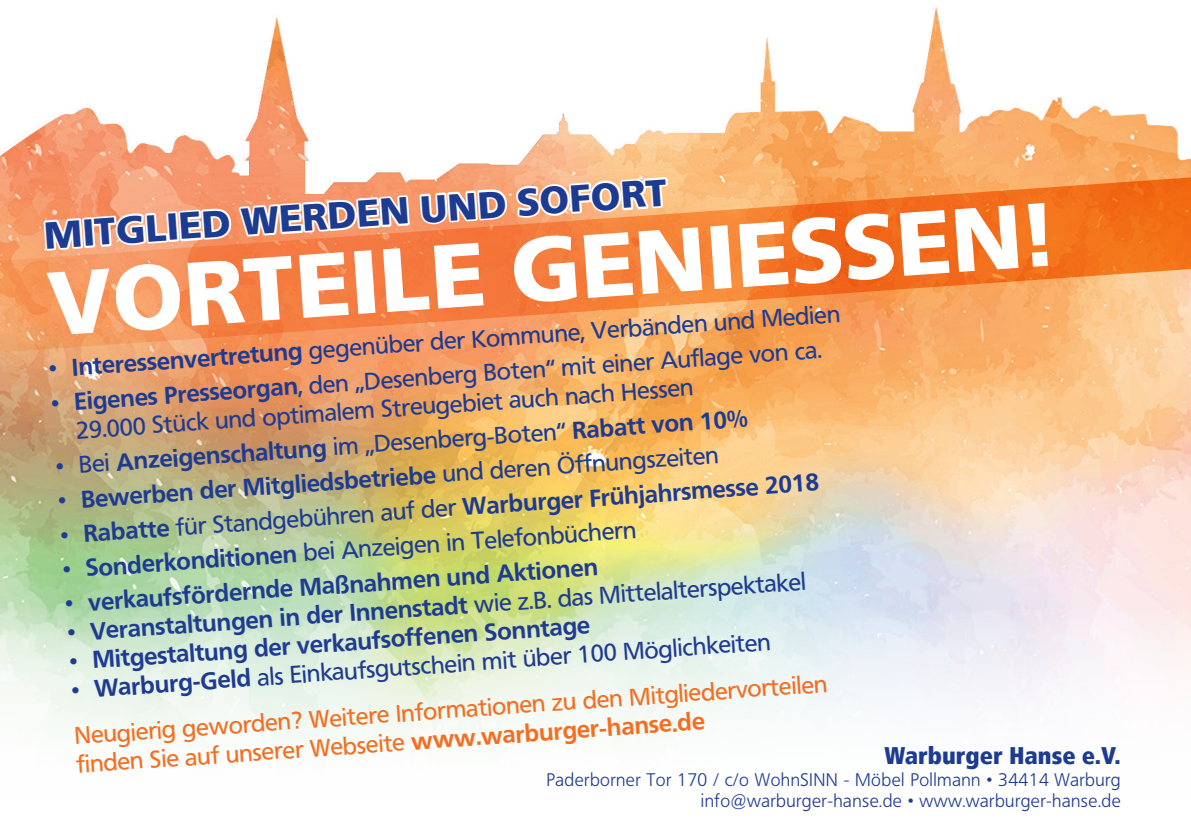
<style>
.page{position:relative;width:1191px;height:840px;background:#fff}
.page>*{position:absolute;margin:0;border:0;box-sizing:border-box;transform-origin:0 0}
.t1{font:900 89.6px "Frutiger BSK";color:#fff}
.t2{font:900 37.4px "Frutiger BSK";color:#1e3b92}
.t3{font:24px/28.8px "Frutiger BSK";color:#1e3b92}
.t4{font:700 24px "Frutiger BSK";color:#1e3b92}
.t5{font:24px/45.8px "Frutiger BSK";color:#f36e21}
.t6{font:900 condensed 24px "Frutiger LT";color:#1e3b92}
.t7{font:300 18px/21.6px "Frutiger BSK";letter-spacing:.025em;color:#1e3b92;text-align:right}
.s1{font-weight:700}
.s2{font-weight:400}
.s3{color:#1e3b92}
.s4{font-weight:700;color:#1e3b92}
</style>
<div class="page">
<img style="left:0;top:7px;width:1191px;height:731px">
<svg style="left:0;top:174px;width:1191px;height:189px;background:#f5954f"></svg>
<svg style="left:41px;top:87px;width:629px;height:240px"></svg>
<h2 class="t2" style="left:43px;top:213px;width:626px;rotate:-4deg">MITGLIED WERDEN UND SOFORT</h2>
<h1 class="t1" style="left:45px;top:250px;width:1004px;rotate:-4deg">VORTEILE GENIESSEN!</h1>
<p class="t3" style="left:48px;top:354px;width:794px;rotate:-4deg">• <span class="s1">Interessenvertretung</span> gegenüber der Kommune, Verbänden und Medien</p>
<p class="t3" style="left:73px;top:387px;width:750px;text-indent:-23px;rotate:-4deg">• <span class="s1">Eigenes Presseorgan</span>, den „Desenberg Boten“ mit einer Aufl age von ca.<br>29.000 Stück und optimalem Streugebiet auch nach Hessen</p>
<p class="t4" style="left:55px;top:451px;width:695px;rotate:-4deg"><span class="s2">• Bei</span> Anzeigenschaltung <span class="s2">im „Desenberg-Boten“</span> Rabatt von 10%</p>
<p class="t4" style="left:57px;top:486px;width:663px;rotate:-4deg"><span class="s2">•</span> Bewerben der Mitgliedsbetriebe <span class="s2">und deren Öffnungszeiten</span></p>
<p class="t4" style="left:60px;top:520px;width:761px;rotate:-4deg"><span class="s2">•</span> Rabatte <span class="s2">für Standgebühren auf der</span> Warburger Frühjahrsmesse 2018</p>
<p class="t3" style="left:62px;top:555px;width:576px;rotate:-4deg">• <span class="s1">Sonderkonditionen</span> bei Anzeigen in Telefonbüchern</p>
<p class="t4" style="left:64px;top:589px;width:535px;rotate:-4deg"><span class="s2">•</span> verkaufsfördernde Maßnahmen und Aktionen</p>
<p class="t3" style="left:66px;top:618px;width:742px;rotate:-4deg">• <span class="s1">Veranstaltungen in der Innenstadt</span> wie z.B. das Mittelalterspektakel</p>
<p class="t4" style="left:68px;top:646px;width:523px;rotate:-4deg"><span class="s2">•</span> Mitgestaltung der verkaufsoffenen Sonntage</p>
<p class="t5" style="left:70px;top:667px;width:756px;rotate:-4deg"><span class="s3">•</span> <span class="s4">Warburg-Geld</span> <span class="s3">als Einkaufsgutschein mit über 100 Möglichkeiten<br></span>Neugierig geworden? Weitere Informationen zu den Mitgliedervorteilen</p>
<p class="t5" style="left:75px;top:741px;width:631px;rotate:-4deg">fi nden Sie auf unserer Webseite <span class="s1">www.warburger-hanse.de</span></p>
<p class="t6" style="left:884px;top:740px;width:238px">Warburger Hanse e.V.</p>
<p class="t7" style="left:546px;top:768px;width:575px">Paderborner Tor 170 / c/o WohnSINN - Möbel Pollmann • 34414 Warburg info@warburger-hanse.de • www.warburger-hanse.de</p>
</div>
